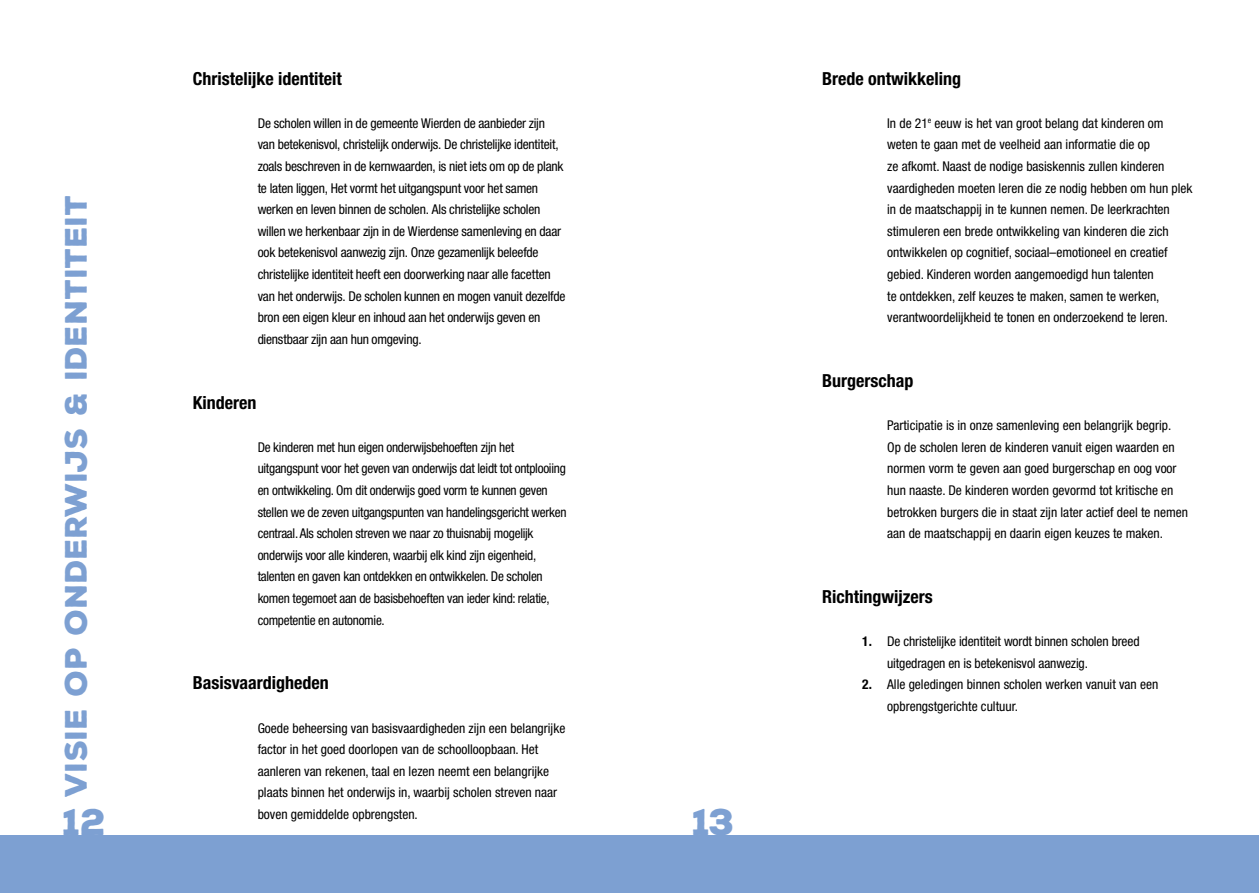
<style>
.page{position:relative;width:1259px;height:893px;background:#fff}
.page>*{position:absolute;margin:0;border:0;box-sizing:border-box;transform-origin:0 0}
.t1{font:900 36px "Nexa Rust Sans";color:#7da0d2}
.t2{font:900 30px "Nexa Rust Sans";letter-spacing:.01em;color:#7da0d2}
.t3{font:700 condensed 18px "Helvetica Neue LT Std";color:#000}
.t4{font:condensed 13.5px/21.6px "Helvetica Neue LT Std";letter-spacing:-.005em;color:#000}
.t5{font:700 condensed 13.5px "Helvetica Neue LT Std";color:#000}
</style>
<div class="page">
<div style="left:0;top:835px;width:1259px;height:58px;background:#7da0d2"></div>
<h3 class="t3" style="left:193px;top:67px;width:150px">Christelijke identiteit</h3>
<p class="t4" style="left:258px;top:112px;width:309px">De scholen willen in de gemeente Wierden de aanbieder zijn van betekenisvol, christelijk onderwijs. De christelijke identiteit, zoals beschreven in de kernwaarden, is niet iets om op de plank te laten liggen, Het vormt het uitgangspunt voor het samen werken en leven binnen de scholen. Als christelijke scholen willen we herkenbaar zijn in de Wierdense samenleving en daar ook betekenisvol aanwezig zijn. Onze gezamenlijk beleefde christelijke identiteit heeft een doorwerking naar alle facetten van het onderwijs. De scholen kunnen en mogen vanuit dezelfde bron een eigen kleur en inhoud aan het onderwijs geven en dienstbaar zijn aan hun omgeving.</p>
<h2 class="t2" style="left:56px;top:797px;width:604px;rotate:-90deg">Visie op Onderwijs &amp; Identiteit</h2>
<h3 class="t3" style="left:193px;top:391px;width:65px">Kinderen</h3>
<p class="t4" style="left:258px;top:436px;width:310px">De kinderen met hun eigen onderwijsbehoeften zijn het uitgangspunt voor het geven van onderwijs dat leidt tot ontplooiing en ontwikkeling. Om dit onderwijs goed vorm te kunnen geven stellen we de zeven uitgangspunten van handelingsgericht werken centraal. Als scholen streven we naar zo thuisnabij mogelijk onderwijs voor alle kinderen, waarbij elk kind zijn eigenheid, talenten en gaven kan ontdekken en ontwikkelen. De scholen komen tegemoet aan de basisbehoeften van ieder kind: relatie, competentie en autonomie.</p>
<h3 class="t3" style="left:193px;top:672px;width:137px">Basisvaardigheden</h3>
<p class="t4" style="left:258px;top:717px;width:309px">Goede beheersing van basisvaardigheden zijn een belangrijke factor in het goed doorlopen van de schoolloopbaan. Het aanleren van rekenen, taal en lezen neemt een belangrijke plaats binnen het onderwijs in, waarbij scholen streven naar boven gemiddelde opbrengsten.</p>
<h1 class="t1" style="left:63px;top:798px;width:45px">12</h1>
<h1 class="t1" style="left:692px;top:798px;width:44px">13</h1>
<h3 class="t3" style="left:822px;top:67px;width:140px">Brede ontwikkeling</h3>
<p class="t4" style="left:887px;top:112px;width:307px">In de 21<sup>e</sup> eeuw is het van groot belang dat kinderen om weten te gaan met de veelheid aan informatie die op<br>ze afkomt. Naast de nodige basiskennis zullen kinderen vaardigheden moeten leren die ze nodig hebben om hun plek in de maatschappij in te kunnen nemen. De leerkrachten stimuleren een brede ontwikkeling van kinderen die zich ontwikkelen op cognitief, sociaal–emotioneel en creatief gebied. Kinderen worden aangemoedigd hun talenten<br>te ontdekken, zelf keuzes te maken, samen te werken, verantwoordelijkheid te tonen en onderzoekend te leren.</p>
<h3 class="t3" style="left:822px;top:370px;width:93px">Burgerschap</h3>
<p class="t4" style="left:887px;top:414px;width:302px">Participatie is in onze samenleving een belangrijk begrip.<br>Op de scholen leren de kinderen vanuit eigen waarden en normen vorm te geven aan goed burgerschap en oog voor hun naaste. De kinderen worden gevormd tot kritische en betrokken burgers die in staat zijn later actief deel te nemen aan de maatschappij en daarin eigen keuzes te maken.</p>
<h3 class="t3" style="left:822px;top:586px;width:112px">Richtingwijzers</h3>
<p class="t5" style="left:862px;top:633px;width:11px">1.</p>
<p class="t5" style="left:862px;top:676px;width:11px">2.</p>
<p class="t4" style="left:887px;top:630px;width:273px">De christelijke identiteit wordt binnen scholen breed uitgedragen en is betekenisvol aanwezig.<br>Alle geledingen binnen scholen werken vanuit van een opbrengstgerichte cultuur.</p>
</div>
